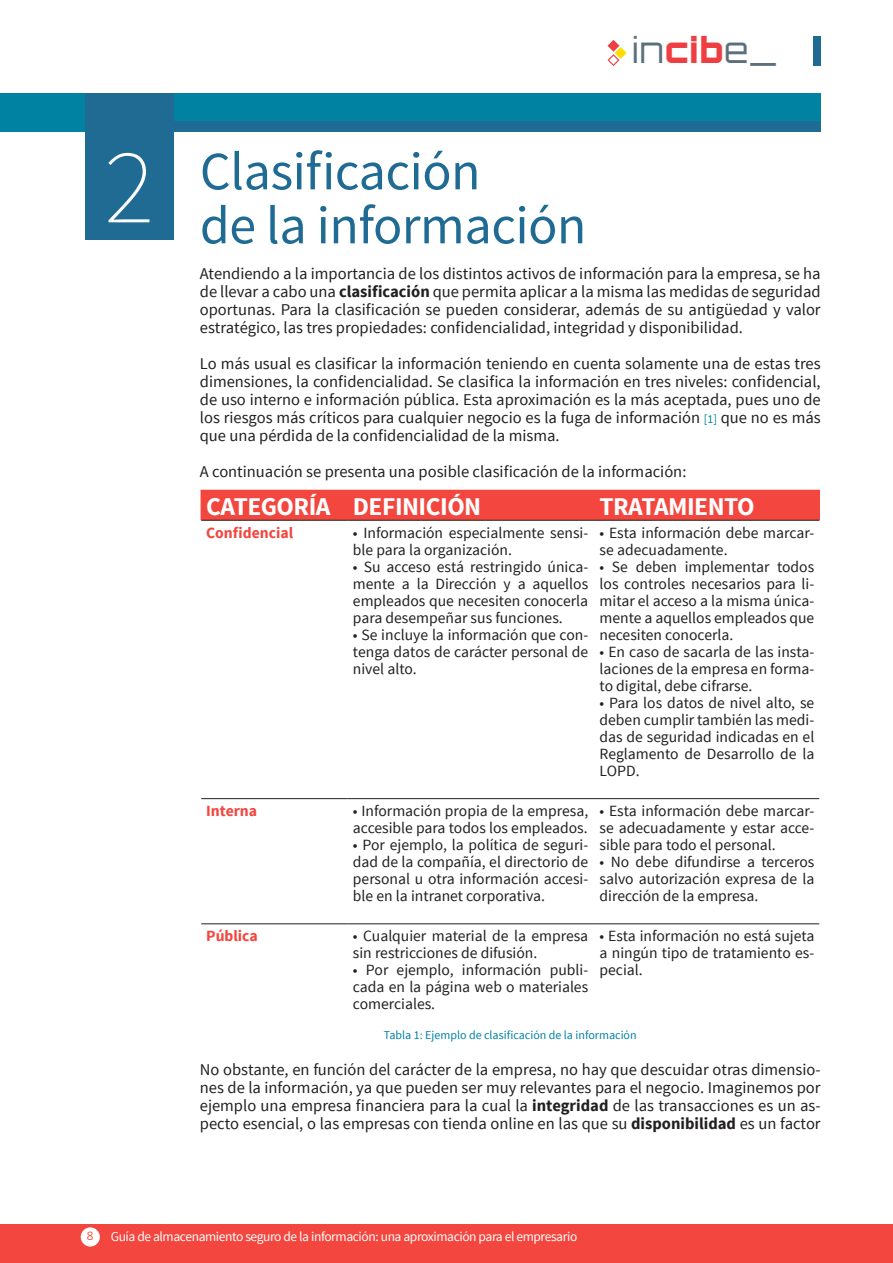
<style>
.page{position:relative;width:893px;height:1263px;background:#fff}
.page>*{position:absolute;margin:0;border:0;box-sizing:border-box;transform-origin:0 0}
.t1{font:54px/54px "Source Sans Pro";letter-spacing:-.01em;color:#1f6b94}
.t2{font:300 35.25px "Orbitron";color:#5c707c}
.t3{font:700 25.5px "Source Sans Pro";letter-spacing:-.02em;color:#fff}
.t4{font:16.5px/18px "Source Sans Pro";color:#221f1f;text-align:justify}
.t5{font:15.6px/17px "Source Sans Pro";color:#221f1f;text-align:justify}
.t6{font:700 15.6px "Source Sans Pro";color:#f3463e}
.t7{font:13.5px "Source Sans Pro";letter-spacing:-.03em;color:#fff}
.t8{font:12px "Source Sans Pro";color:#0082a3}
.t9{font:300 12px "Frutiger LT Std";color:#ed422b}
.s1{font-weight:900;color:#ef3e42}
.s2{font-weight:200;font-size:106.5px;color:#fff}
.s3{font-weight:700}
.s4{font-size:12px;color:#0082a3}
</style>
<div class="page">
<div style="left:0;top:94px;width:821px;height:38px;background:#0082a3"></div>
<div style="left:173px;top:122px;width:648px;height:10px;background:#1f6b94"></div>
<div style="left:85px;top:94px;width:88px;height:146px;background:#1f6b94"></div>
<div style="left:813px;top:36px;width:8px;height:30px;background:#1f6b94"></div>
<svg style="left:607px;top:40px;width:20px;height:26px"></svg>
<div style="left:0;top:1224px;width:893px;height:39px;background:#f3463e"></div>
<div style="left:81px;top:1227px;width:19px;height:19px;background:#fff;border-radius:50%"></div>
<div style="left:201px;top:490px;width:619px;height:30px;background:#f3463e"></div>
<hr style="left:201px;top:520px;width:146px;height:1px;background:#221f1f">
<hr style="left:347px;top:520px;width:247px;height:1px;background:#221f1f">
<hr style="left:594px;top:520px;width:225px;height:1px;background:#221f1f">
<hr style="left:201px;top:798px;width:146px;height:1px;background:#221f1f">
<hr style="left:347px;top:798px;width:247px;height:1px;background:#221f1f">
<hr style="left:594px;top:798px;width:225px;height:1px;background:#221f1f">
<hr style="left:201px;top:923px;width:146px;height:1px;background:#221f1f">
<hr style="left:347px;top:923px;width:247px;height:1px;background:#221f1f">
<hr style="left:594px;top:923px;width:225px;height:1px;background:#221f1f">
<h2 class="t2" style="left:632px;top:36px;width:147px">in<span class="s1">cib</span>e_</h2>
<h1 class="t1" style="left:200px;top:145px;width:388px;text-indent:-96px"><span class="s2">2</span> Clasificación<br>de la información</h1>
<p class="t4" style="left:200px;top:265px;width:622px">Atendiendo a la importancia de los distintos activos de información para la empresa, se ha de llevar a cabo una <span class="s3">clasificación</span> que permita aplicar a la misma las medidas de seguridad oportunas. Para la clasificación se pueden considerar, además de su antigüedad y valor estratégico, las tres propiedades: confidencialidad, integridad y disponibilidad.</p>
<p class="t4" style="left:200px;top:355px;width:622px">Lo más usual es clasificar la información teniendo en cuenta solamente una de estas tres dimensiones, la confidencialidad. Se clasifica la información en tres niveles: confidencial, de uso interno e información pública. Esta aproximación es la más aceptada, pues uno de los riesgos más críticos para cualquier negocio es la fuga de información <span class="s4">[1]</span> que no es más que una pérdida de la confidencialidad de la misma.</p>
<p class="t4" style="left:200px;top:463px;width:488px">A continuación se presenta una posible clasificación de la información:</p>
<h3 class="t3" style="left:206px;top:494px;width:277px">CATEGORÍA DEFINICIÓN</h3>
<h3 class="t3" style="left:600px;top:494px;width:157px">TRATAMIENTO</h3>
<p class="t6" style="left:206px;top:522px;width:88px">Confidencial</p>
<p class="t5" style="left:353px;top:525px;width:237px">• Información especialmente sensi&shy;ble para la organización.</p>
<p class="t5" style="left:353px;top:559px;width:237px">• Su acceso está restringido única&shy;mente a la Dirección y a aquellos empleados que necesiten conocerla para desempeñar sus funciones.</p>
<p class="t5" style="left:353px;top:627px;width:237px">• Se incluye la información que con&shy;tenga datos de carácter personal de nivel alto.</p>
<p class="t5" style="left:600px;top:525px;width:216px">• Esta información debe marcar&shy;se adecuadamente.</p>
<p class="t5" style="left:600px;top:559px;width:216px">• Se deben implementar todos los controles necesarios para li&shy;mitar el acceso a la misma única&shy;mente a aquellos empleados que necesiten conocerla.</p>
<p class="t5" style="left:600px;top:644px;width:216px">• En caso de sacarla de las insta&shy;laciones de la empresa en forma&shy;to digital, debe cifrarse.</p>
<p class="t5" style="left:600px;top:695px;width:216px">• Para los datos de nivel alto, se deben cumplir también las medi&shy;das de seguridad indicadas en el Reglamento de Desarrollo de la LOPD.</p>
<p class="t6" style="left:206px;top:803px;width:52px">Interna</p>
<p class="t5" style="left:353px;top:803px;width:237px">• Información propia de la empresa, accesible para todos los empleados.</p>
<p class="t5" style="left:353px;top:838px;width:237px">• Por ejemplo, la política de seguri&shy;dad de la compañía, el directorio de personal u otra información accesi&shy;ble en la intranet corporativa.</p>
<p class="t6" style="left:206px;top:928px;width:53px">Pública</p>
<p class="t5" style="left:353px;top:929px;width:237px">• Cualquier material de la empresa sin restricciones de difusión.</p>
<p class="t5" style="left:353px;top:963px;width:237px">• Por ejemplo, información publi&shy;cada en la página web o materiales comerciales.</p>
<p class="t5" style="left:600px;top:803px;width:216px">• Esta información debe marcar&shy;se adecuadamente y estar acce&shy;sible para todo el personal.</p>
<p class="t5" style="left:600px;top:855px;width:216px">• No debe difundirse a terceros salvo autorización expresa de la dirección de la empresa.</p>
<p class="t5" style="left:600px;top:929px;width:216px">• Esta información no está sujeta a ningún tipo de tratamiento es&shy;pecial.</p>
<p class="t8" style="left:384px;top:1028px;width:254px">Tabla 1: Ejemplo de clasificación de la información</p>
<p class="t4" style="left:200px;top:1062px;width:622px">No obstante, en función del carácter de la empresa, no hay que descuidar otras dimensio&shy;nes de la información, ya que pueden ser muy relevantes para el negocio. Imaginemos por ejemplo una empresa financiera para la cual la <span class="s3">integridad</span> de las transacciones es un as&shy;pecto esencial, o las empresas con tienda online en las que su <span class="s3">disponibilidad</span> es un factor</p>
<p class="t9" style="left:87px;top:1229px;width:8px">8</p>
<p class="t7" style="left:111px;top:1232px;width:468px">Guía de almacenamiento seguro de la información: una aproximación para el empresario</p>
</div>
